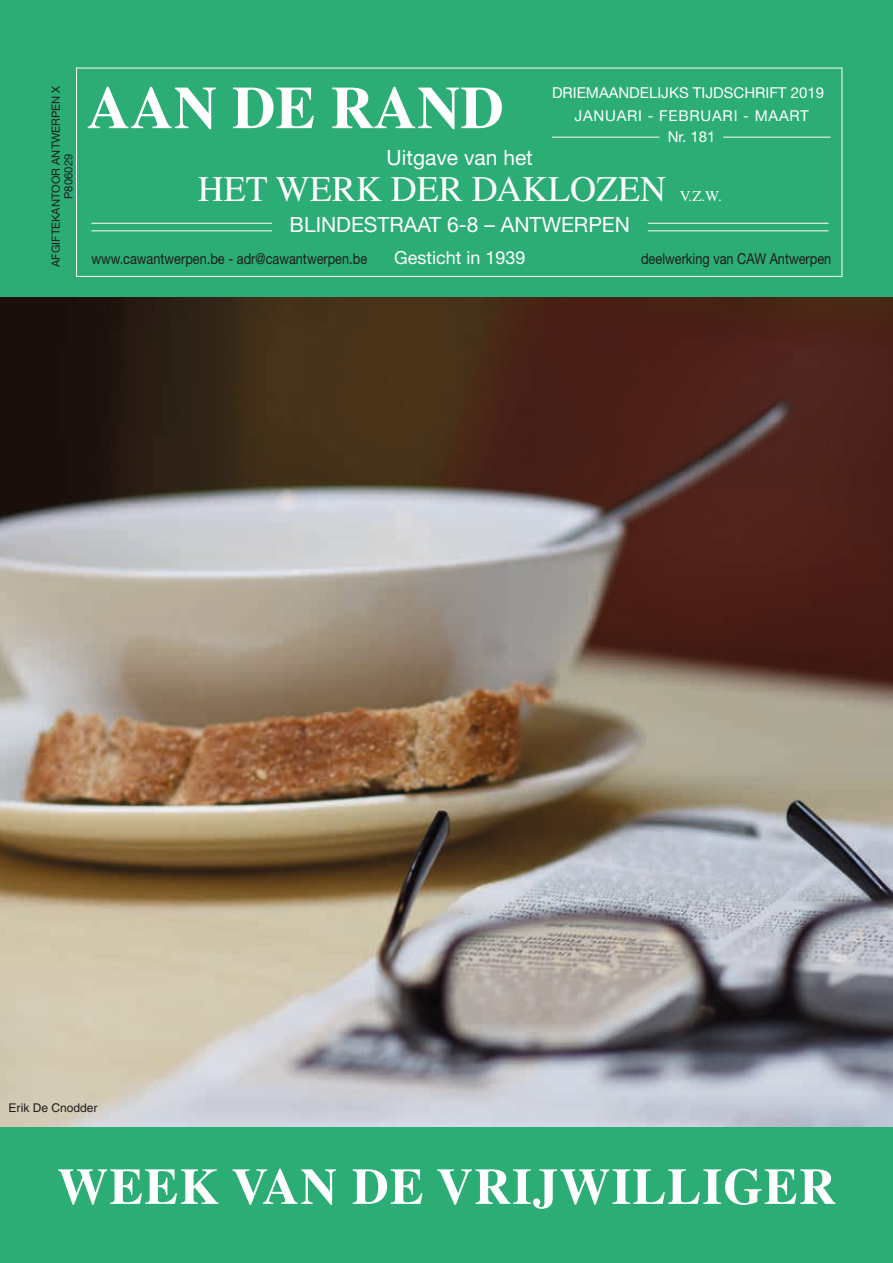
<style>
.page{position:relative;width:893px;height:1263px;background:#2bad75}
.page>*{position:absolute;margin:0;border:0;box-sizing:border-box;transform-origin:0 0}
.t1{font:700 60px "Times LT Std";color:#fff}
.t2{font:700 51px "Times LT Std";letter-spacing:.02em;color:#fff}
.t3{font:36px "Times LT Std";color:#fff}
.t4{font:21px "Helvetica Neue LT Std";color:#fff}
.t5{font:18px "Helvetica Neue LT Std";color:#fff}
.t6{font:15px "Helvetica Neue LT Std";color:#1d1d1b;scale:.85 1}
.t7{font:15px/21.9px "Helvetica Neue LT Std";color:#fff;text-align:center}
.t8{font:15px "Times LT Std";color:#fff}
.t9{font:12px "Helvetica LT Std";color:#1d1d1b}
.t10{font:11.25px "Helvetica Neue LT Std";color:#1d1d1b}
</style>
<div class="page">
<div style="left:76px;top:68px;width:766px;height:209px;border:1px solid #fff"></div>
<hr style="left:552px;top:137px;width:107px;height:1px;background:#fff">
<hr style="left:723px;top:137px;width:108px;height:1px;background:#fff">
<hr style="left:91px;top:223px;width:181px;height:1px;background:#fff">
<hr style="left:91px;top:230px;width:181px;height:1px;background:#fff">
<hr style="left:648px;top:223px;width:180px;height:1px;background:#fff">
<hr style="left:648px;top:230px;width:180px;height:1px;background:#fff">
<img style="left:0;top:298px;width:893px;height:828px">
<p class="t10" style="left:49px;top:267px;width:183px;rotate:-90deg">AFGIFTEKANTOOR ANTWERPEN X</p>
<p class="t10" style="left:62px;top:199px;width:46px;rotate:-90deg">P806029</p>
<h1 class="t1" style="left:87px;top:72px;width:418px">AAN DE RAND</h1>
<h3 class="t4" style="left:387px;top:145px;width:148px">Uitgave van het</h3>
<h3 class="t3" style="left:198px;top:169px;width:470px">HET WERK DER DAKLOZEN</h3>
<p class="t7" style="left:552px;top:81px;width:273px">DRIEMAANDELIJKS TIJDSCHRIFT 2019<br>JANUARI - FEBRUARI - MAART<br>Nr. 181</p>
<p class="t8" style="left:680px;top:187px;width:44px">V.Z.W.</p>
<h3 class="t4" style="left:290px;top:212px;width:342px">BLINDESTRAAT 6-8 – ANTWERPEN</h3>
<p class="t6" style="left:91px;top:250px;width:326px">www.cawantwerpen.be - adr@cawantwerpen.be</p>
<p class="t5" style="left:394px;top:247px;width:133px">Gesticht in 1939</p>
<p class="t6" style="left:641px;top:250px;width:225px">deelwerking van CAW Antwerpen</p>
<p class="t9" style="left:9px;top:1100px;width:90px">Erik De Cnodder</p>
<h2 class="t2" style="left:57px;top:1156px;width:780px">WEEK VAN DE VRIJWILLIGER</h2>
</div>
